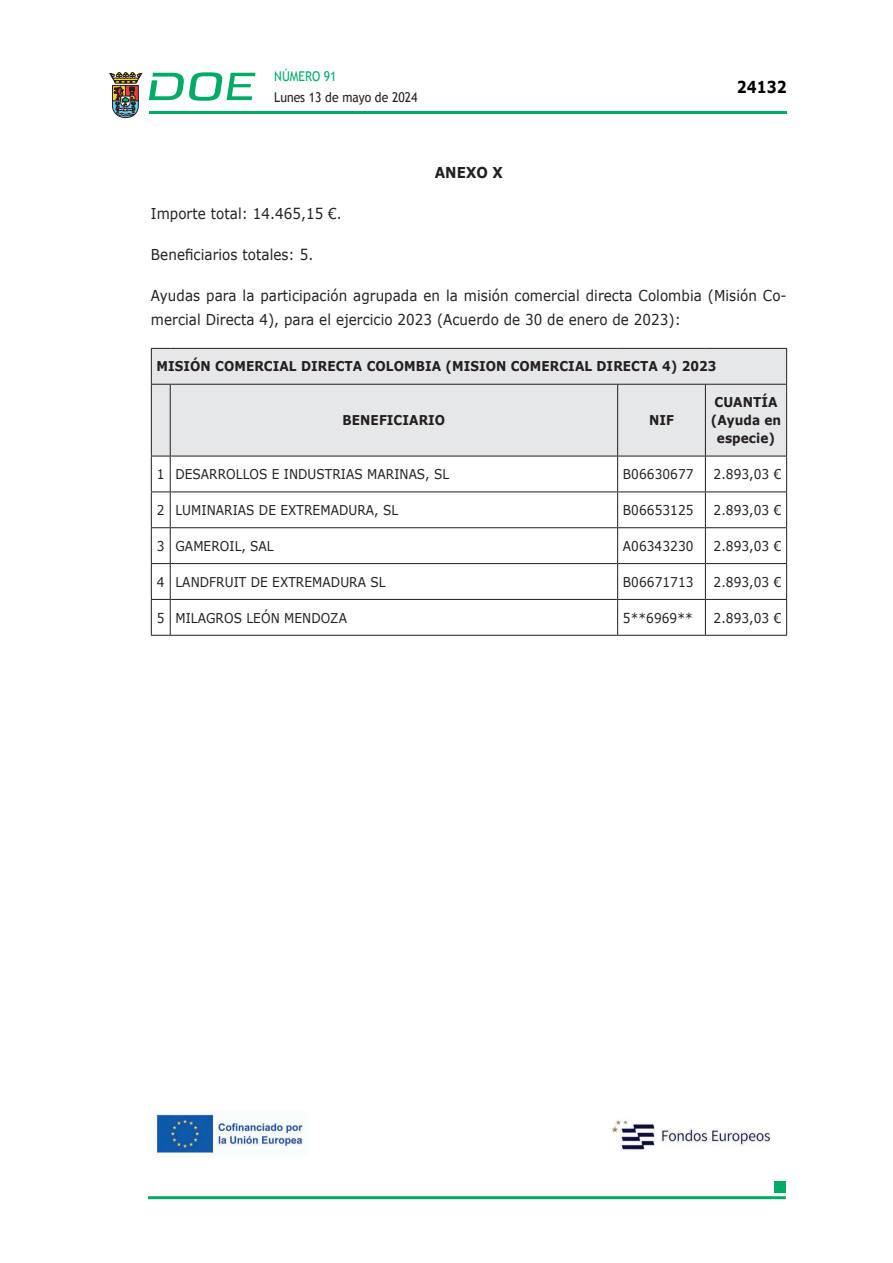
<style>
.page{position:relative;width:893px;height:1263px;background:#fff}
.page>*{position:absolute;margin:0;border:0;box-sizing:border-box;transform-origin:0 0}
.t1{font:700 16.5px "Verdana";color:#000;scale:.85 1}
.CUERPO_DE_TEXTO{font:15px/24px "Verdana";letter-spacing:.005em;color:#231f20;scale:.9 1}
.CUERPO_DE_TEXTO-2{font:700 15px "Verdana";letter-spacing:.005em;color:#231f20;scale:.9 1}
.CUERPO_DE_TEXTO-3{font:13.5px "Verdana";letter-spacing:.005em;color:#231f20;scale:.9 1}
.TABLATITULO{font:700 13.5px/18px "Verdana";letter-spacing:.005em;color:#231f20;text-align:center;scale:.9 1}
.t2{font:13.5px "Trebuchet MS";color:#231f20;scale:.9 1}
.t3{font:13.5px "Trebuchet MS";color:#00ab67;scale:.9 1}
</style>
<div class="page">
<hr style="left:149px;top:111px;width:638px;height:3px;background:#00ab66">
<svg style="left:109px;top:72px;width:33px;height:46px"></svg>
<svg style="left:149px;top:72px;width:106px;height:29px"></svg>
<hr style="left:148px;top:1196px;width:638px;height:3px;background:#00ab66">
<div style="left:775px;top:1181px;width:11px;height:11px;background:#00ab66"></div>
<div style="left:152px;top:349px;width:634px;height:107px;background:#e6e7e9"></div>
<svg style="left:151px;top:348px;width:19px;height:1px"></svg>
<hr style="left:151px;top:349px;width:1px;height:35px;background:#231f20">
<hr style="left:170px;top:348px;width:448px;height:1px;background:#231f20">
<hr style="left:618px;top:348px;width:87px;height:1px;background:#231f20">
<hr style="left:705px;top:348px;width:82px;height:1px;background:#231f20">
<hr style="left:786px;top:349px;width:1px;height:35px;background:#231f20">
<svg style="left:151px;top:384px;width:19px;height:1px"></svg>
<hr style="left:151px;top:385px;width:1px;height:71px;background:#231f20">
<hr style="left:170px;top:384px;width:448px;height:1px;background:#231f20">
<hr style="left:170px;top:385px;width:1px;height:71px;background:#231f20">
<hr style="left:618px;top:384px;width:87px;height:1px;background:#231f20">
<hr style="left:617px;top:385px;width:1px;height:71px;background:#231f20">
<hr style="left:705px;top:384px;width:82px;height:1px;background:#231f20">
<hr style="left:705px;top:385px;width:1px;height:71px;background:#231f20">
<hr style="left:786px;top:385px;width:1px;height:71px;background:#231f20">
<svg style="left:152px;top:456px;width:18px;height:1px"></svg>
<hr style="left:151px;top:456px;width:1px;height:35px;background:#231f20">
<hr style="left:170px;top:456px;width:448px;height:1px;background:#231f20">
<hr style="left:170px;top:456px;width:1px;height:35px;background:#231f20">
<hr style="left:618px;top:456px;width:87px;height:1px;background:#231f20">
<hr style="left:617px;top:456px;width:1px;height:35px;background:#231f20">
<hr style="left:705px;top:456px;width:82px;height:1px;background:#231f20">
<hr style="left:705px;top:456px;width:1px;height:35px;background:#231f20">
<hr style="left:786px;top:456px;width:1px;height:35px;background:#231f20">
<svg style="left:151px;top:491px;width:19px;height:1px"></svg>
<hr style="left:151px;top:492px;width:1px;height:35px;background:#231f20">
<hr style="left:170px;top:491px;width:448px;height:1px;background:#231f20">
<hr style="left:170px;top:492px;width:1px;height:35px;background:#231f20">
<hr style="left:618px;top:491px;width:87px;height:1px;background:#231f20">
<hr style="left:617px;top:492px;width:1px;height:35px;background:#231f20">
<hr style="left:705px;top:491px;width:82px;height:1px;background:#231f20">
<hr style="left:705px;top:492px;width:1px;height:35px;background:#231f20">
<hr style="left:786px;top:492px;width:1px;height:35px;background:#231f20">
<svg style="left:151px;top:527px;width:19px;height:1px"></svg>
<hr style="left:151px;top:528px;width:1px;height:35px;background:#231f20">
<hr style="left:170px;top:527px;width:448px;height:1px;background:#231f20">
<hr style="left:170px;top:528px;width:1px;height:35px;background:#231f20">
<hr style="left:618px;top:527px;width:87px;height:1px;background:#231f20">
<hr style="left:617px;top:528px;width:1px;height:35px;background:#231f20">
<hr style="left:705px;top:527px;width:82px;height:1px;background:#231f20">
<hr style="left:705px;top:528px;width:1px;height:35px;background:#231f20">
<hr style="left:786px;top:528px;width:1px;height:35px;background:#231f20">
<svg style="left:151px;top:563px;width:19px;height:1px"></svg>
<hr style="left:151px;top:564px;width:1px;height:35px;background:#231f20">
<hr style="left:170px;top:563px;width:448px;height:1px;background:#231f20">
<hr style="left:170px;top:564px;width:1px;height:35px;background:#231f20">
<hr style="left:618px;top:563px;width:87px;height:1px;background:#231f20">
<hr style="left:617px;top:564px;width:1px;height:35px;background:#231f20">
<hr style="left:705px;top:563px;width:82px;height:1px;background:#231f20">
<hr style="left:705px;top:564px;width:1px;height:35px;background:#231f20">
<hr style="left:786px;top:564px;width:1px;height:35px;background:#231f20">
<svg style="left:151px;top:599px;width:19px;height:1px"></svg>
<hr style="left:151px;top:600px;width:1px;height:35px;background:#231f20">
<hr style="left:170px;top:599px;width:448px;height:1px;background:#231f20">
<hr style="left:170px;top:600px;width:1px;height:35px;background:#231f20">
<hr style="left:618px;top:599px;width:87px;height:1px;background:#231f20">
<hr style="left:617px;top:600px;width:1px;height:35px;background:#231f20">
<hr style="left:705px;top:599px;width:82px;height:1px;background:#231f20">
<hr style="left:705px;top:600px;width:1px;height:35px;background:#231f20">
<hr style="left:786px;top:600px;width:1px;height:35px;background:#231f20">
<svg style="left:151px;top:635px;width:19px;height:1px"></svg>
<hr style="left:170px;top:635px;width:448px;height:1px;background:#231f20">
<hr style="left:618px;top:635px;width:87px;height:1px;background:#231f20">
<hr style="left:705px;top:635px;width:82px;height:1px;background:#231f20">
<img style="left:153px;top:1112px;width:618px;height:46px">
<p class="t3" style="left:274px;top:68px;width:71px">NÚMERO 91</p>
<p class="t2" style="left:274px;top:89px;width:161px">Lunes 13 de mayo de 2024</p>
<p class="CUERPO_DE_TEXTO-2" style="left:435px;top:163px;width:77px">ANEXO X</p>
<p class="t1" style="left:737px;top:76px;width:60px">24132</p>
<p class="CUERPO_DE_TEXTO" style="left:151px;top:202px;width:213px">Importe total: 14.465,15 €.</p>
<p class="CUERPO_DE_TEXTO" style="left:151px;top:243px;width:182px">Beneficiarios totales: 5.</p>
<p class="CUERPO_DE_TEXTO" style="left:151px;top:284px;width:708px">Ayudas para la participación agrupada en la misión comercial directa Colombia (Misión Co&shy;mercial Directa 4), para el ejercicio 2023 (Acuerdo de 30 de enero de 2023):</p>
<p class="TABLATITULO" style="left:157px;top:358px;width:624px">MISIÓN COMERCIAL DIRECTA COLOMBIA (MISION COMERCIAL DIRECTA 4) 2023</p>
<p class="TABLATITULO" style="left:343px;top:411px;width:116px">BENEFICIARIO</p>
<p class="TABLATITULO" style="left:649px;top:411px;width:29px">NIF</p>
<p class="TABLATITULO" style="left:711px;top:393px;width:80px">CUANTÍA (Ayuda en especie)</p>
<p class="CUERPO_DE_TEXTO-3" style="left:157px;top:466px;width:10px">1</p>
<p class="CUERPO_DE_TEXTO-3" style="left:175px;top:466px;width:306px">DESARROLLOS E INDUSTRIAS MARINAS, SL</p>
<p class="CUERPO_DE_TEXTO-3" style="left:623px;top:466px;width:80px">B06630677</p>
<p class="CUERPO_DE_TEXTO-3" style="left:714px;top:466px;width:77px">2.893,03 €</p>
<p class="CUERPO_DE_TEXTO-3" style="left:157px;top:501px;width:10px">2</p>
<p class="CUERPO_DE_TEXTO-3" style="left:175px;top:501px;width:249px">LUMINARIAS DE EXTREMADURA, SL</p>
<p class="CUERPO_DE_TEXTO-3" style="left:623px;top:501px;width:80px">B06653125</p>
<p class="CUERPO_DE_TEXTO-3" style="left:714px;top:501px;width:77px">2.893,03 €</p>
<p class="CUERPO_DE_TEXTO-3" style="left:157px;top:537px;width:10px">3</p>
<p class="CUERPO_DE_TEXTO-3" style="left:175px;top:537px;width:111px">GAMEROIL, SAL</p>
<p class="CUERPO_DE_TEXTO-3" style="left:623px;top:537px;width:80px">A06343230</p>
<p class="CUERPO_DE_TEXTO-3" style="left:714px;top:537px;width:77px">2.893,03 €</p>
<p class="CUERPO_DE_TEXTO-3" style="left:157px;top:573px;width:10px">4</p>
<p class="CUERPO_DE_TEXTO-3" style="left:175px;top:573px;width:235px">LANDFRUIT DE EXTREMADURA SL</p>
<p class="CUERPO_DE_TEXTO-3" style="left:623px;top:573px;width:80px">B06671713</p>
<p class="CUERPO_DE_TEXTO-3" style="left:714px;top:573px;width:77px">2.893,03 €</p>
<p class="CUERPO_DE_TEXTO-3" style="left:157px;top:609px;width:10px">5</p>
<p class="CUERPO_DE_TEXTO-3" style="left:175px;top:609px;width:192px">MILAGROS LEÓN MENDOZA</p>
<p class="CUERPO_DE_TEXTO-3" style="left:623px;top:609px;width:79px">5**6969**</p>
<p class="CUERPO_DE_TEXTO-3" style="left:714px;top:609px;width:77px">2.893,03 €</p>
</div>
